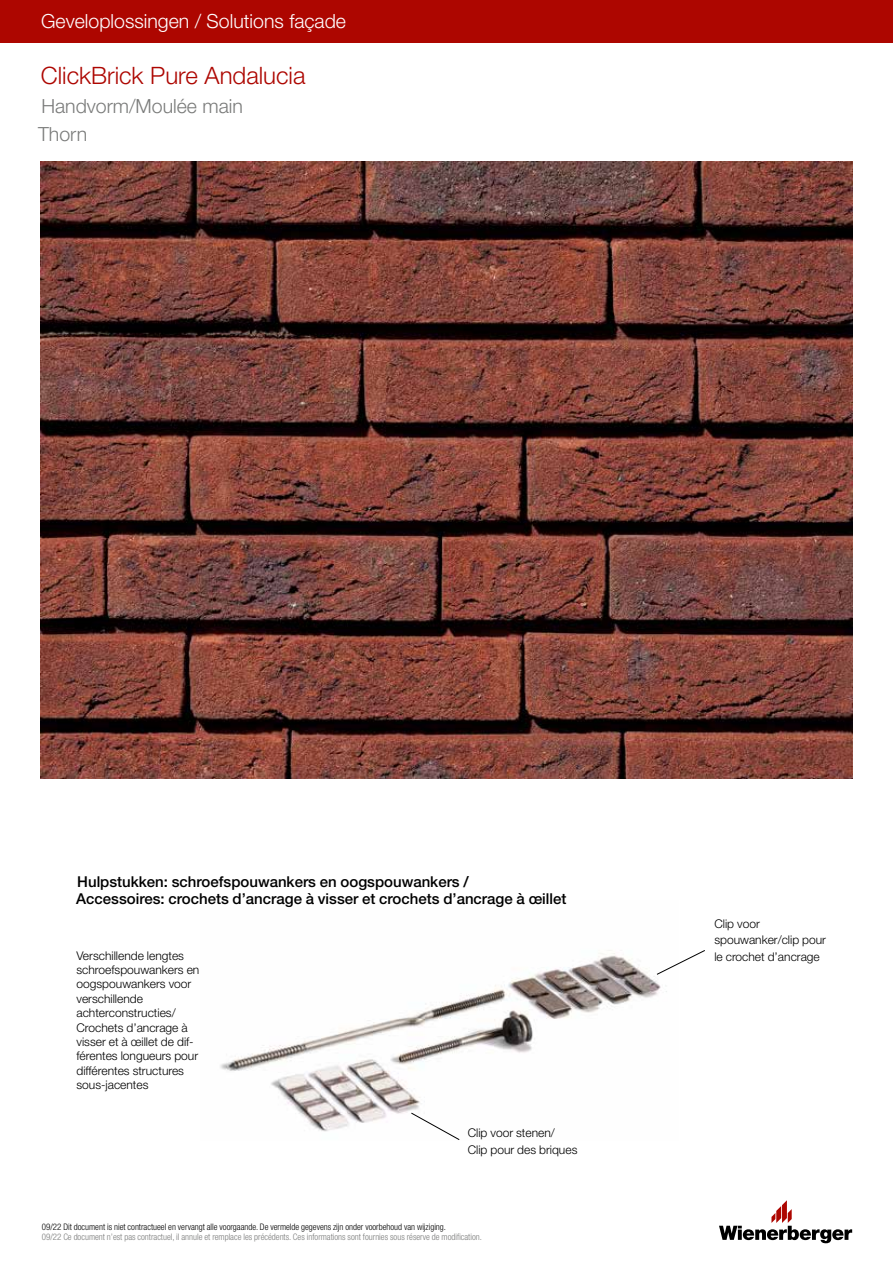
<style>
.page{position:relative;width:893px;height:1263px;background:#fff}
.page>*{position:absolute;margin:0;border:0;box-sizing:border-box;transform-origin:0 0}
.t1{font:300 24px "Helvetica Neue LT Std";color:#ad0600}
.t2{font:300 19.5px "Helvetica Neue LT Std";color:#fff}
.t3{font:300 19.5px/28.5px "Helvetica Neue LT Std";color:#7a7b7a}
.t4{font:500 15px/16.5px "Helvetica Neue LT Std";color:#000}
.t5{font:300 12px/14.4px "Helvetica Neue LT Std";color:#000}
.t6{font:300 condensed 9px "Helvetica Neue LT Std";color:#7a7b7a}
.t7{font:300 condensed 9px "Helvetica Neue LT Std";color:#000}
</style>
<div class="page">
<div style="left:0;top:0;width:893px;height:43px;background:#ad0600"></div>
<svg style="left:719px;top:1200px;width:133px;height:43px"></svg>
<img style="left:220px;top:950px;width:447px;height:182px">
<img style="left:41px;top:162px;width:811px;height:616px">
<svg style="left:656px;top:950px;width:49px;height:25px"></svg>
<svg style="left:410px;top:1112px;width:50px;height:28px"></svg>
<h2 class="t2" style="left:41px;top:9px;width:306px">Geveloplossingen / Solutions façade</h2>
<h1 class="t1" style="left:41px;top:61px;width:266px">ClickBrick Pure Andalucia</h1>
<h2 class="t3" style="left:38px;top:91px;width:206px">Handvorm/Moulée main<br>Thorn</h2>
<p class="t4" style="left:76px;top:874px;width:492px">Hulpstukken: schroefspouwankers en oogspouwankers /<br>Accessoires: crochets d’ancrage à visser et crochets d’ancrage à œillet</p>
<p class="t5" style="left:77px;top:948px;width:124px">Verschillende lengtes schroefspouwankers en oogspouwankers voor verschillende achterconstructies/<br>Crochets d’ancrage à visser et à œillet de dif&shy;férentes longueurs pour différentes structures sous-jacentes</p>
<p class="t5" style="left:468px;top:1124px;width:111px;line-height:16.5px">Clip voor stenen/<br>Clip pour des briques</p>
<p class="t7" style="left:42px;top:1221px;width:406px">09/22 Dit document is niet contractueel en vervangt alle voorgaande. De vermelde gegevens zijn onder voorbehoud van wijziging.</p>
<p class="t6" style="left:42px;top:1232px;width:442px">09/22 Ce document n’est pas contractuel, il annule et remplace les précédents. Ces informations sont fournies sous réserve de modification.</p>
<p class="t5" style="left:714px;top:915px;width:113px;line-height:16.5px">Clip voor spouwanker/clip pour le crochet d’ancrage</p>
</div>
